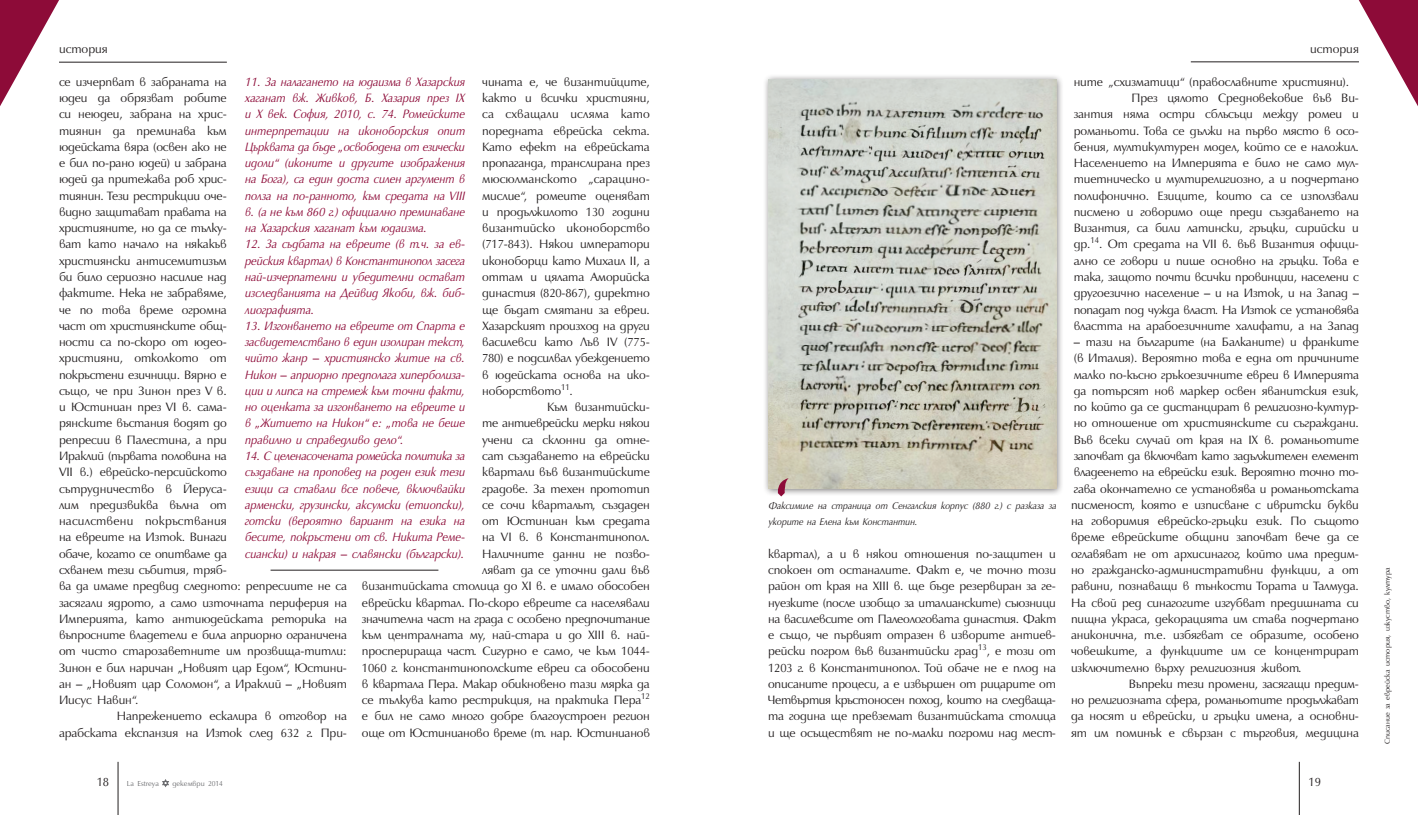
<style>
.page{position:relative;width:1418px;height:815px;background:#fff}
.page>*{position:absolute;margin:0;border:0;box-sizing:border-box;transform-origin:0 0}
.Body_text{font:12.5px/16.2px "Opal Bulgarian CYR";letter-spacing:-.01em;color:#231f20;text-align:justify}
.Body_text-2{font:italic 12.5px/16.2px "Opal Bulgarian CYR";color:#8d0b38;text-align:justify}
.Tekst_pod_iliustraci{font:italic 10px/16.2px "Opal Bulgarian CYR";color:#231f20}
.t1{font:7.5px "Opal Bulgarian CYR";color:#231f20}
.t2{font:7.5px "Opal Bulgarian CYR";color:#6c6d70}
</style>
<div class="page">
<hr style="left:1298px;top:762px;width:1px;height:53px;background:#231f20">
<hr style="left:1190px;top:62px;width:168px;height:1px;background:#231f20">
<hr style="left:118px;top:762px;width:1px;height:53px;background:#231f20">
<svg style="left:162px;top:779px;width:7px;height:8px"></svg>
<hr style="left:59px;top:62px;width:168px;height:1px;background:#231f20">
<svg style="left:1358px;top:0;width:59px;height:105px"></svg>
<svg style="left:0;top:0;width:59px;height:106px"></svg>
<hr style="left:270px;top:570px;width:168px;height:1px;background:#231f20">
<div style="left:762px;top:74px;width:301px;height:422px;background:#231f20;opacity:.61"></div>
<img style="left:768px;top:80px;width:288px;height:408px">
<svg style="left:776px;top:478px;width:12px;height:18px"></svg>
<p class="Body_text" style="left:59px;top:41px;width:50px">история</p>
<p class="Body_text" style="left:59px;top:74px;width:289px;text-align:left">се изчерпват в забраната на<br>юдеи да обрязват робите<br>си неюдеи, забрана на хрис-<br>тиянин да преминава към<br>юдейската вяра (освен ако не<br>е бил по-рано юдей) и забрана<br>юдей да притежава роб хрис-<br>тиянин. Тези рестрикции оче-<br>видно защитават правата на<br>християните, но да се тълку-<br>ват като начало на някакъв<br>християнски антисемитизъм<br>би било сериозно насилие над<br>фактите. Нека не забравяме,<br>че по това време огромна<br>част от християнските общ-<br>ности са по-скоро от юдео-<br>християни, отколкото от<br>покръстени езичници. Вярно е<br>също, че при Зинон през V в.<br>и Юстиниан през VI в. сама-<br>рянските въстания водят до<br>репресии в Палестина, а при<br>Ираклий (първата половина на<br>VII в.) еврейско-персийското<br>сътрудничество в Йеруса-<br>лим предизвиква вълна от<br>насилствени покръствания<br>на евреите на Изток. Винаги<br>обаче, когато се опитваме да<br>схванем тези събития, тряб-<br>ва да имаме предвид следното: репресиите не са засягали ядрото, а само източната периферия на<br>Империята, като антиюдейската реторика на въпросните владетели е била априорно ограничена от чисто старозаветните им прозвища-титли:<br>Зинон е бил наричан „Новият цар Едом“, Юстини&shy;ан – „Новият цар Соломон“, а Ираклий – „Новият<br>Иисус Навин“.</p>
<p class="Body_text" style="left:59px;top:709px;width:289px;text-align:right">Напрежението ескалира в отговор на арабската експанзия на Изток след 632 г. При-</p>
<p class="Body_text-2" style="left:244px;top:74px;width:221px">11. За налагането на юдаизма в Хазарския хаганат вж. Живков, Б. Хазария през IX и X век. София, 2010, с. 74. Ромейските интерпретации на иконоборския опит Църквата да бъде „освободена от езически идоли“ (иконите и другите изображения на Бога), са един доста силен аргумент в полза на по-ранното, към средата на VIII в. (а не към 860 г.) официално преминаване на Хазарския хаганат към юдаизма.</p>
<p class="Body_text-2" style="left:244px;top:237px;width:221px">12. За съдбата на евреите (в т.ч. за ев&shy;рейския квартал) в Константинопол засега най-изчерпателни и убедителни остават изследванията на Дейвид Якоби, вж. биб&shy;лиографията.</p>
<p class="Body_text-2" style="left:244px;top:318px;width:221px">13. Изгонването на евреите от Спарта е засвидетелствано в един изолиран текст, чийто жанр – християнско житие на св.<br>Никон – априорно предполага хиперболиза&shy;ции и липса на стремеж към точни факти, но оценката за изгонването на евреите и в „Житието на Никон“ е: „това не беше правилно и справедливо дело“.</p>
<p class="Body_text-2" style="left:244px;top:448px;width:221px">14. С целенасочената ромейска политика за създаване на проповед на роден език тези езици са ставали все повече, включвайки арменски, грузински, аксумски (етиопски), готски (вероятно вариант на езика на бесите, покръстени от св. Никита Реме&shy;сиански) и накрая – славянски (български).</p>
<p class="Body_text" style="left:482px;top:74px;width:169px">чината е, че византийците, както и всички християни, са схващали исляма като поредната еврейска секта.<br>Като ефект на еврейската пропаганда, транслирана през мюсюлманското „сарацино&shy;мислие“, ромеите оценяват и продължилото 130 години византийско иконоборство (717-843). Някои императори иконоборци като Михаил II, a оттам и цялата Аморийска династия (820-867), директно ще бъдат смятани за евреи.<br>Хазарският произход на други василевси като Лъв IV (775- 780) е подсилвал убеждението в юдейската основа на ико&shy;ноборството<sup>11</sup>.</p>
<p class="Body_text" style="left:362px;top:399px;width:289px;text-align:right">Към византийски-<br>те антиеврейски мерки някои<br>учени са склонни да отне-<br>сат създаването на еврейски<br>квартали във византийските<br>градове. За техен прототип<br>се сочи кварталът, създаден<br>от Юстиниан към средата<br>на VI в. в Константинопол.<br>Наличните данни не позво-<br>ляват да се уточни дали във<br>византийската столица до XI в. е имало обособен еврейски квартал. По-скоро евреите са населявали значителна част на града с особено предпочитание към централната му, най-стара и до XIII в. най&shy;просперираща част. Сигурно е само, че към 1044- 1060 г. константинополските евреи са обособени в квартала Пера. Макар обикновено тази мярка да се тълкува като рестрикция, на практика Пера<sup>12 </sup>е бил не само много добре благоустроен регион още от Юстинианово време (т. нар. Юстинианов</p>
<p class="Body_text" style="left:97px;top:774px;width:14px">18</p>
<p class="t2" style="left:127px;top:779px;width:33px">La Estreya</p>
<p class="t2" style="left:172px;top:779px;width:52px">декември 2014</p>
<p class="Tekst_pod_iliustraci" style="left:768px;top:498px;width:289px">Факсимиле на страница от Сенгалския корпус (880 г.) с разказа за укорите на Елена към Константин.</p>
<p class="Body_text" style="left:768px;top:546px;width:289px">квартал), а и в някои отношения по-защитен и спокоен от останалите. Факт е, че точно този район от края на XIII в. ще бъде резервиран за ге&shy;нуезките (после изобщо за италианските) съюзници на василевсите от Палеологовата династия. Факт е също, че първият отразен в изворите антиев&shy;рейски погром във византийски град<sup>13</sup>, е този от 1203 г. в Константинопол. Той обаче не е плод на описаните процеси, а е извършен от рицарите от Четвъртия кръстоносен поход, които на следваща&shy;та година ще превземат византийската столица и ще осъществят не по-малки погроми над мест-</p>
<p class="Body_text" style="left:1310px;top:41px;width:50px">история</p>
<p class="Body_text" style="left:1073px;top:74px;width:277px">ните „схизматици“ (православните християни).</p>
<p class="Body_text" style="left:1073px;top:90px;width:287px;text-indent:58px">През цялото Средновековие във Ви&shy;зантия няма остри сблъсъци между ромеи и романьоти. Това се дължи на първо място в осо&shy;бения, мултикултурен модел, който се е наложил.<br>Населението на Империята е било не само мул&shy;тиетническо и мултирелигиозно, а и подчертано полифонично. Езиците, които са се използвали писмено и говоримо още преди създаването на Византия, са били латински, гръцки, сирийски и др.<sup>14</sup>. От средата на VII в. във Византия офици&shy;ално се говори и пише основно на гръцки. Това е така, защото почти всички провинции, населени с другоезично население – и на Изток, и на Запад – попадат под чужда власт. На Изток се установява властта на арабоезичните халифати, а на Запад</p>
<p class="Body_text" style="left:1071px;top:334px;width:289px">– тази на българите (на Балканите) и франките (в Италия). Вероятно това е една от причините малко по-късно гръкоезичните евреи в Империята да потърсят нов маркер освен яванитския език, по който да се дистанцират в религиозно-култур&shy;но отношение от християнските си съграждани.<br>Във всеки случай от края на IX в. романьотите започват да включват като задължителен елемент владеенето на еврейски език. Вероятно точно то&shy;гава окончателно се установява и романьотската писменост, която е изписване с ивритски букви на говоримия еврейско-гръцки език. По същото време еврейските общини започват вече да се оглавяват не от архисинагог, който има предим&shy;но гражданско-административни функции, а от равини, познаващи в тънкости Тората и Талмуда.<br>На свой ред синагогите изгубват предишната си пищна украса, декорацията им става подчертано аниконична, т.е. избягват се образите, особено човешките, а функциите им се концентрират изключително върху религиозния живот.</p>
<p class="Body_text" style="left:1071px;top:676px;width:289px;text-indent:58px">Въпреки тези промени, засягащи предим&shy;но религиозната сфера, романьотите продължават да носят и еврейски, и гръцки имена, а основни&shy;ят им поминък е свързан с търговия, медицина</p>
<p class="Body_text" style="left:1308px;top:774px;width:14px">19</p>
<p class="t1" style="left:1383px;top:744px;width:178px;rotate:-90deg">Списание за еврейска история, изкуство, култура</p>
</div>
